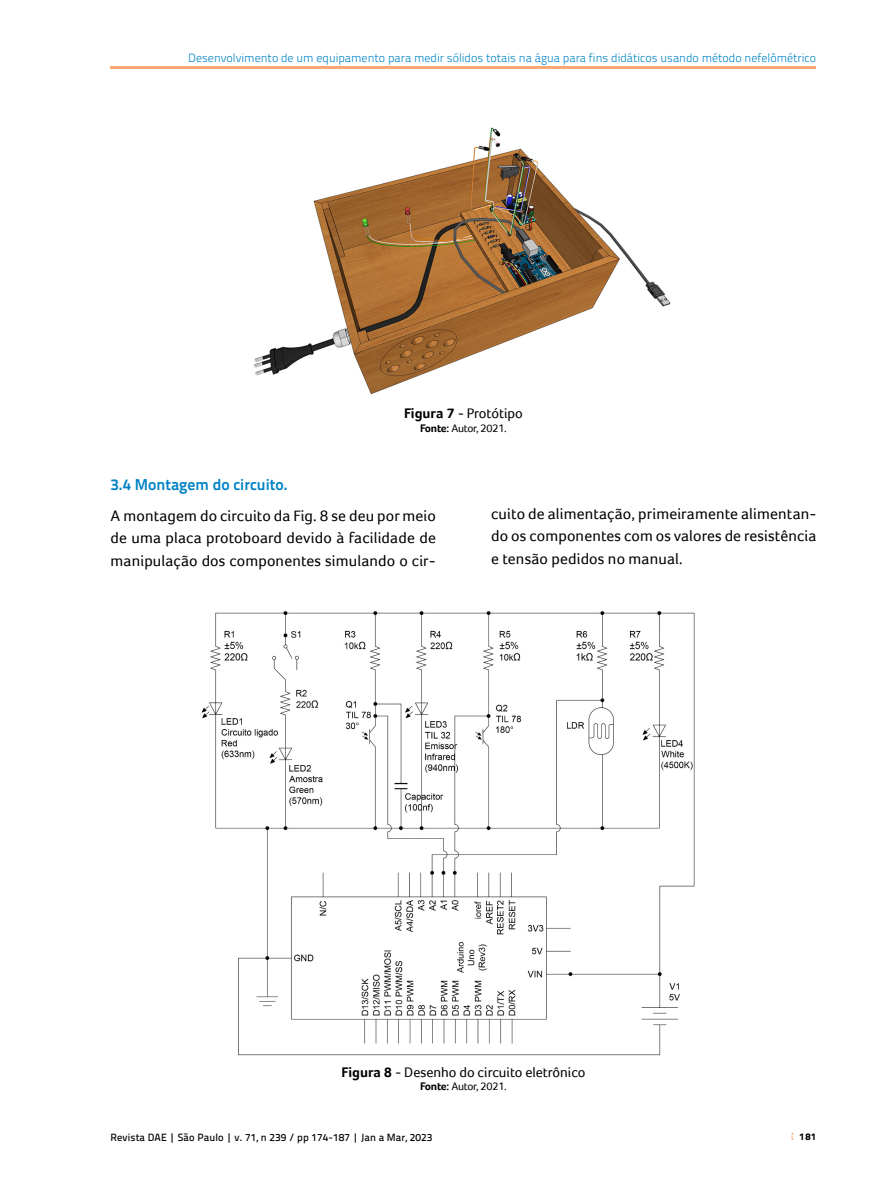
<style>
.page{position:relative;width:893px;height:1191px;background:#fff}
.page>*{position:absolute;margin:0;border:0;box-sizing:border-box;transform-origin:0 0}
.t1{font:15.75px/22.5px "Foco";letter-spacing:.01em;color:#000;text-align:justify}
.t2{font:700 15.75px "Titillium Text 22 L";color:#0083c6}
.t3{font:14.25px "Foco";color:#000}
.t4{font:300 12px "Titillium Text 22 L";color:#0083c6}
.t5{font:11.25px "Foco";letter-spacing:-.02em;color:#000}
.t6{font:500 10.5px "Titillium Text 22 L";letter-spacing:.01em;color:#000}
.t7{font:800 9.75px "Titillium Text 22 L";color:#000}
.s1{font-weight:700}
</style>
<div class="page">
<svg style="left:791px;top:1133px;width:2px;height:6px"></svg>
<img style="left:253px;top:127px;width:418px;height:268px">
<img style="left:201px;top:611px;width:494px;height:445px">
<hr style="left:111px;top:66px;width:705px;height:3px;background:#f9a773">
<p class="t4" style="left:188px;top:49px;width:629px">Desenvolvimento de um equipamento para medir sólidos totais na água para fins didáticos usando método nefelômétrico</p>
<p class="t3" style="left:404px;top:405px;width:120px"><span class="s1">Figura 7</span> - Protótipo</p>
<p class="t5" style="left:420px;top:421px;width:88px"><span class="s1">Fonte:</span> Autor, 2021.</p>
<p class="t2" style="left:111px;top:472px;width:178px">3.4 Montagem do circuito.</p>
<p class="t1" style="left:111px;top:504px;width:327px">A montagem do circuito da Fig. 8 se deu por meio de uma placa protoboard devido à facilidade de manipulação dos componentes simulando o cir-</p>
<p class="t1" style="left:491px;top:502px;width:327px">cuito de alimentação, primeiramente alimentan&shy;do os componentes com os valores de resistência e tensão pedidos no manual.</p>
<p class="t3" style="left:342px;top:1064px;width:245px"><span class="s1">Figura 8</span> - Desenho do circuito eletrônico</p>
<p class="t5" style="left:420px;top:1080px;width:88px"><span class="s1">Fonte:</span> Autor, 2021.</p>
<p class="t6" style="left:111px;top:1129px;width:323px">Revista DAE | São Paulo | v. 71, n 239 / pp 174-187 | Jan a Mar, 2023</p>
<p class="t7" style="left:799px;top:1129px;width:19px">181</p>
</div>
